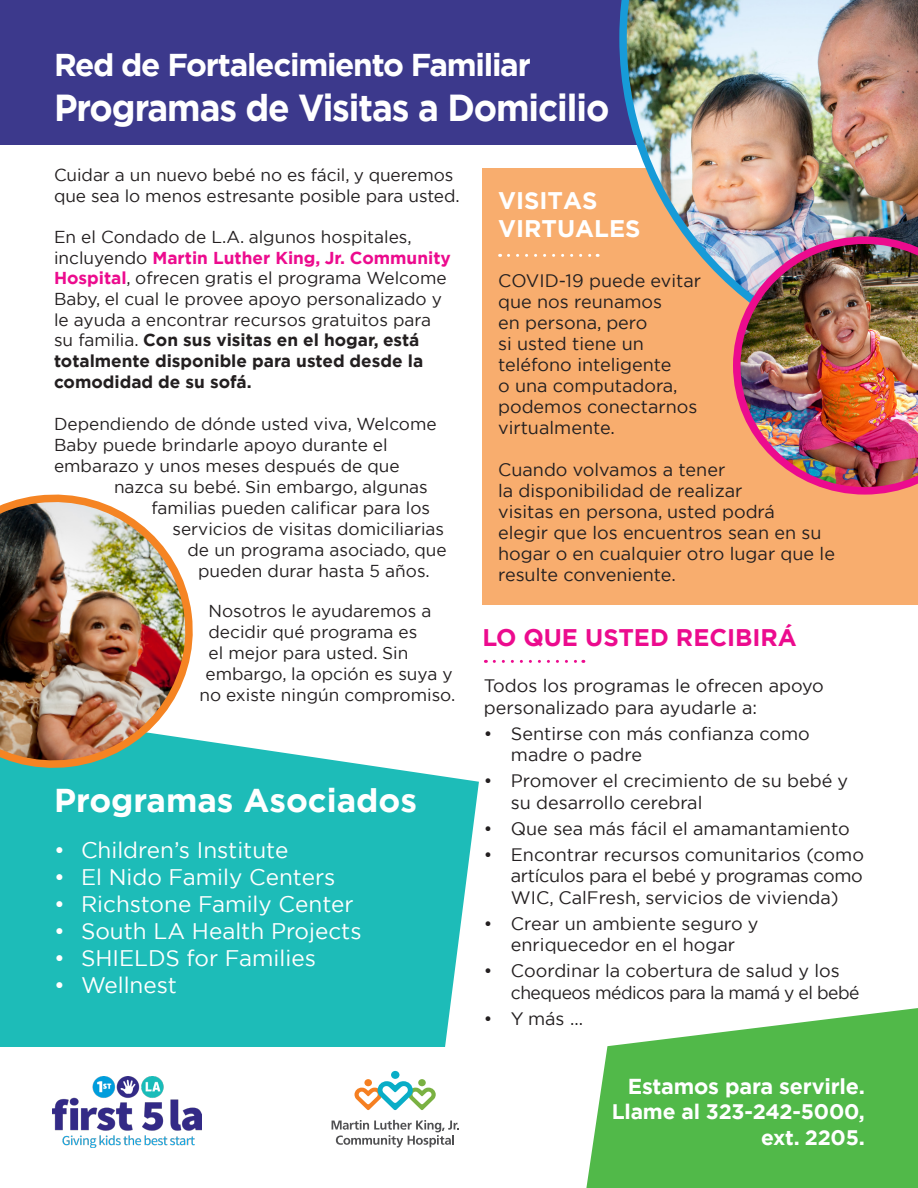
<style>
.page{position:relative;width:918px;height:1188px;background:#fff}
.page>*{position:absolute;margin:0;border:0;box-sizing:border-box;transform-origin:0 0}
.t1{font:700 37.5px "Gotham";letter-spacing:-.03em;color:#fff;scale:.94 1}
.t2{font:700 33px "Gotham";color:#fff}
.t3{font:700 31.5px "Gotham";letter-spacing:-.04em;color:#fff}
.t4{font:700 24px "Gotham";color:#ec0b8e}
.t5{font:700 24px/28.8px "Gotham";color:#fff}
.t6{font:22.5px "Gotham";color:#fff}
.t7{font:700 21.6px "Gotham";letter-spacing:-.01em;color:#fff}
.t8{font:700 21px/25.8px "Gotham";letter-spacing:-.01em;color:#fff;text-align:right}
.t9{font:18px/21px "Gotham";color:#231f20}
.t10{font:18px/21.6px "Gotham";letter-spacing:-.025em;color:#231f20}
.t11{font:17.25px/20.7px "Gotham";color:#231f20}
.s1{font-weight:700;color:#ec0b8e}
.s2{font-weight:700}
.s3{font-size:21.45px}
</style>
<div class="page">
<div style="left:0;top:0;width:694px;height:145px;background:#3c398c"></div>
<div style="left:482px;top:169px;width:436px;height:436px;background:#f8ad6e"></div>
<svg style="left:0;top:740px;width:479px;height:307px;background:#2dc0bd"></svg>
<img style="left:619px;top:0;width:299px;height:289px">
<img style="left:733px;top:236px;width:185px;height:259px">
<img style="left:0;top:494px;width:197px;height:278px">
<svg style="left:494px;top:660px;width:90px;height:3px"></svg>
<svg style="left:586px;top:1008px;width:332px;height:180px;background:#69c262"></svg>
<svg style="left:508px;top:254px;width:90px;height:3px"></svg>
<img style="left:53px;top:1077px;width:149px;height:71px">
<div style="left:391px;top:1071px;width:8px;height:8px;background:#09adc7;border-radius:50%"></div>
<svg style="left:355px;top:1081px;width:81px;height:29px"></svg>
<svg style="left:332px;top:1120px;width:127px;height:27px"></svg>
<p class="t3" style="left:54px;top:44px;width:478px">Red de Fortalecimiento Familiar</p>
<p class="t1" style="left:54px;top:83px;width:592px">Programas de Visitas a Domicilio</p>
<p class="t11" style="left:54px;top:164px;width:407px">Cuidar a un nuevo bebé no es fácil, y queremos que sea lo menos estresante posible para usted.</p>
<p class="t11" style="left:54px;top:226px;width:398px">En el Condado de L.A. algunos hospitales, incluyendo <span class="s1">Martin Luther King, Jr. Community Hospital</span>, ofrecen gratis el programa Welcome Baby, el cual le provee apoyo personalizado y le ayuda a encontrar recursos gratuitos para su familia. <span class="s2">Con sus visitas en el hogar, está totalmente disponible para usted desde la comodidad de su sofá.</span></p>
<p class="t11" style="left:54px;top:413px;width:384px">Dependiendo de dónde usted viva, Welcome</p>
<p class="t11" style="left:54px;top:434px;width:335px">Baby puede brindarle apoyo durante el</p>
<p class="t11" style="left:54px;top:455px;width:347px">embarazo y unos meses después de que</p>
<p class="t11" style="left:114px;top:476px;width:315px">nazca su bebé. Sin embargo, algunas</p>
<p class="t11" style="left:152px;top:497px;width:280px">familias pueden calificar para los</p>
<p class="t11" style="left:172px;top:518px;width:273px">servicios de visitas domiciliarias</p>
<p class="t11" style="left:188px;top:539px;width:261px">de un programa asociado, que</p>
<p class="t11" style="left:198px;top:560px;width:233px">pueden durar hasta 5 años.</p>
<p class="t11" style="left:208px;top:600px;width:224px">Nosotros le ayudaremos a</p>
<p class="t11" style="left:208px;top:621px;width:210px">decidir qué programa es</p>
<p class="t11" style="left:208px;top:642px;width:201px">el mejor para usted. Sin</p>
<p class="t11" style="left:206px;top:663px;width:249px">embargo, la opción es suya y</p>
<p class="t11" style="left:200px;top:684px;width:257px">no existe ningún compromiso.</p>
<p class="t2" style="left:54px;top:778px;width:365px">Programas Asociados</p>
<p class="t6" style="left:54px;top:836px;width:236px">• Children’s Institute</p>
<p class="t6" style="left:54px;top:863px;width:283px">• El Nido Family Centers</p>
<p class="t6" style="left:54px;top:890px;width:301px">• Richstone Family Center</p>
<p class="t6" style="left:54px;top:917px;width:309px">• South LA Health Projects</p>
<p class="t6" style="left:54px;top:944px;width:263px">• SHIELDS for Families</p>
<p class="t6" style="left:54px;top:971px;width:124px">• Wellnest</p>
<p class="t5" style="left:498px;top:186px;width:144px">VISITAS<br>VIRTUALES</p>
<p class="t9" style="left:498px;top:270px;width:204px">COVID-19 puede evitar que nos reunamos<br>en persona, pero<br>si usted tiene un teléfono inteligente<br>o una computadora, podemos conectarnos virtualmente.</p>
<p class="t9" style="left:498px;top:459px;width:338px">Cuando volvamos a tener<br>la disponibilidad de realizar<br>visitas en persona, usted podrá<br>elegir que los encuentros sean en su hogar o en cualquier otro lugar que le resulte conveniente.</p>
<p class="t4" style="left:482px;top:622px;width:316px">LO QUE USTED RECIBIRÁ</p>
<p class="t9" style="left:484px;top:674px;width:341px;line-height:21.6px">Todos los programas le ofrecen apoyo personalizado para ayudarle a:</p>
<p class="t9" style="left:511px;top:722px;width:300px;line-height:21.6px;text-indent:-27px">• Sentirse con más confianza como madre o padre</p>
<p class="t9" style="left:511px;top:770px;width:339px;line-height:21.6px;text-indent:-27px">• Promover el crecimiento de su bebé y su desarrollo cerebral</p>
<p class="t9" style="left:484px;top:817px;width:367px">• Que sea más fácil el amamantamiento</p>
<p class="t9" style="left:511px;top:843px;width:355px;line-height:21.6px;text-align:justify;text-indent:-27px">• Encontrar recursos comunitarios (como artículos para el bebé y programas como WIC, CalFresh, servicios de vivienda)</p>
<p class="t9" style="left:484px;top:912px;width:276px;line-height:21.6px;text-align:center">• Crear un ambiente seguro y enriquecedor en el hogar</p>
<p class="t10" style="left:511px;top:960px;width:350px;text-indent:-27px">• Coordinar la cobertura de salud y los chequeos médicos para la mamá y el bebé</p>
<p class="t9" style="left:484px;top:1007px;width:101px">• Y más …</p>
<p class="t7" style="left:628px;top:1072px;width:238px">Estamos para servirle.</p>
<p class="t8" style="left:612px;top:1099px;width:255px">Llame al 323-242-5000, ext. 2205<span class="s3">.</span></p>
</div>
